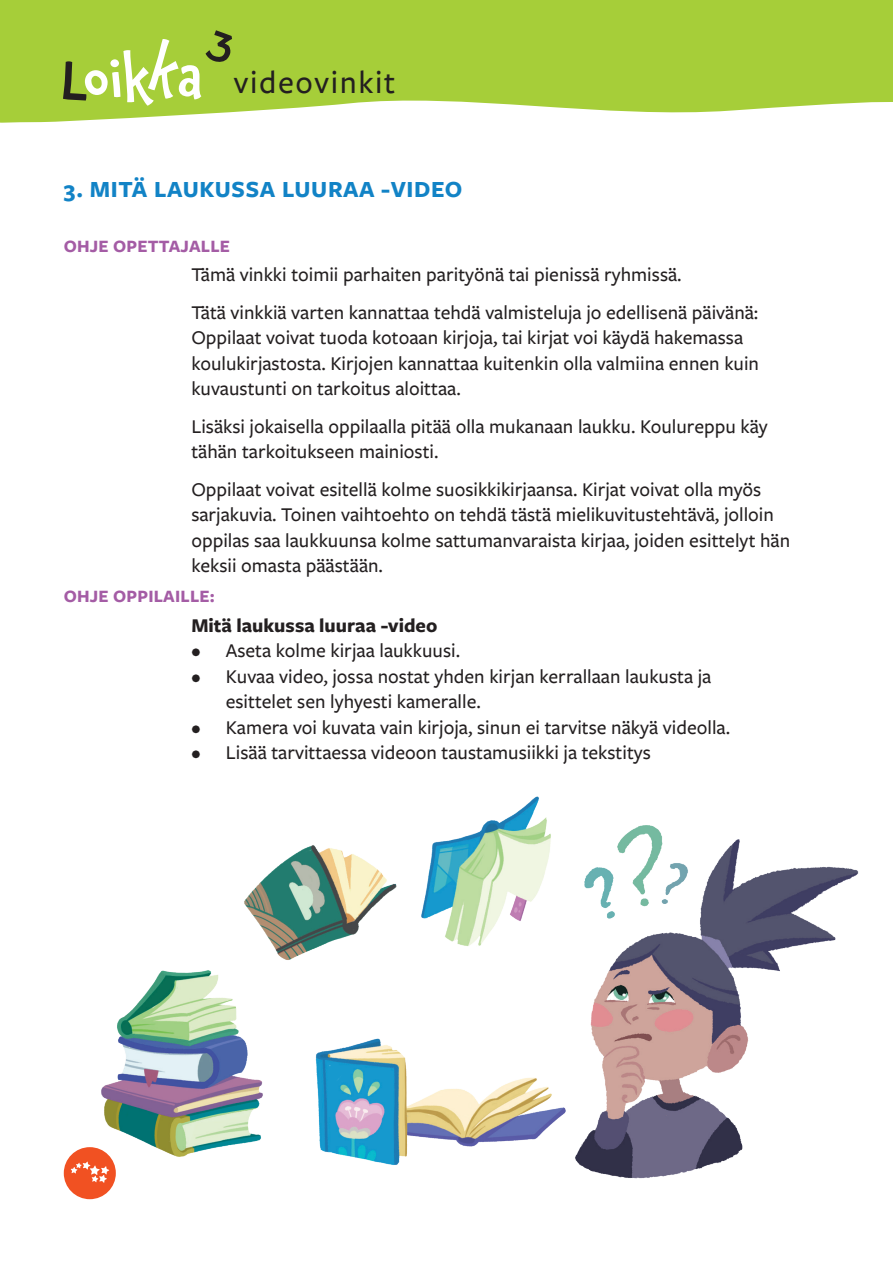
<style>
.page{position:relative;width:893px;height:1263px;background:#fff}
.page>*{position:absolute;margin:0;border:0;box-sizing:border-box;transform-origin:0 0}
.t1{font:500 51.45px "Chaloops";color:#fff}
.t2{font:500 33px "Freight Sans Pro";letter-spacing:.05em;color:#231f20}
.t3{font:700 24px "Freight Sans Pro";letter-spacing:.025em;color:#1283c6}
.t4{font:500 20.25px/25.5px "Freight Sans Pro";color:#231f20}
.t5{font:700 20.25px "Freight Sans Pro";color:#231f20}
.t6{font:700 18px "Freight Sans Pro";letter-spacing:.01em;color:#a45ca5}
.s1{color:#231f20}
</style>
<div class="page">
<svg style="left:0;top:0;width:893px;height:123px;fill:#a6ce39"></svg>
<img style="left:84px;top:970px;width:452px;height:213px">
<img style="left:234px;top:796px;width:305px;height:185px">
<img style="left:536px;top:812px;width:323px;height:367px">
<div style="left:64px;top:1147px;width:52px;height:52px;background:#f15122;border-radius:50%"></div>
<svg style="left:71px;top:1162px;width:38px;height:21px"></svg>
<div style="left:143px;top:38px;width:48px;height:63px;background:#a6ce39"></div>
<svg style="left:204px;top:29px;width:32px;height:36px"></svg>
<h1 class="t1" style="left:62px;top:39px;width:142px"><span class="s1">L</span>oik a</h1>
<h2 class="t2" style="left:234px;top:60px;width:163px">videovinkit</h2>
<p class="t3" style="left:64px;top:172px;width:400px">3. MITÄ LAUKUSSA LUURAA -VIDEO</p>
<p class="t6" style="left:64px;top:233px;width:168px">OHJE OPETTAJALLE</p>
<p class="t4" style="left:191px;top:255px;width:568px;line-height:37.5px">Tämä vinkki toimii parhaiten parityönä tai pienissä ryhmissä.<br>Tätä vinkkiä varten kannattaa tehdä valmisteluja jo edellisenä päivänä:</p>
<p class="t4" style="left:191px;top:324px;width:569px">Oppilaat voivat tuoda kotoaan kirjoja, tai kirjat voi käydä hakemassa koulukirjastosta. Kirjojen kannattaa kuitenkin olla valmiina ennen kuin kuvaustunti on tarkoitus aloittaa.</p>
<p class="t4" style="left:191px;top:413px;width:578px">Lisäksi jokaisella oppilaalla pitää olla mukanaan laukku. Koulureppu käy tähän tarkoitukseen mainiosti.</p>
<p class="t4" style="left:191px;top:476px;width:600px">Oppilaat voivat esitellä kolme suosikkikirjaansa. Kirjat voivat olla myös sarjakuvia. Toinen vaihtoehto on tehdä tästä mielikuvitustehtävä, jolloin oppilas saa laukkuunsa kolme sattumanvaraista kirjaa, joiden esittelyt hän keksii omasta päästään.</p>
<p class="t6" style="left:64px;top:584px;width:153px">OHJE OPPILAILLE:</p>
<p class="t5" style="left:191px;top:611px;width:247px">Mitä laukussa luuraa -video</p>
<p class="t4" style="left:191px;top:637px;width:270px">• Aseta kolme kirjaa laukkuusi.</p>
<p class="t4" style="left:226px;top:663px;width:487px;text-indent:-34px">• Kuvaa video, jossa nostat yhden kirjan kerrallaan laukusta ja esittelet sen lyhyesti kameralle.</p>
<p class="t4" style="left:191px;top:714px;width:540px">• Kamera voi kuvata vain kirjoja, sinun ei tarvitse näkyä videolla.</p>
<p class="t4" style="left:191px;top:739px;width:461px">• Lisää tarvittaessa videoon taustamusiikki ja tekstitys</p>
</div>
